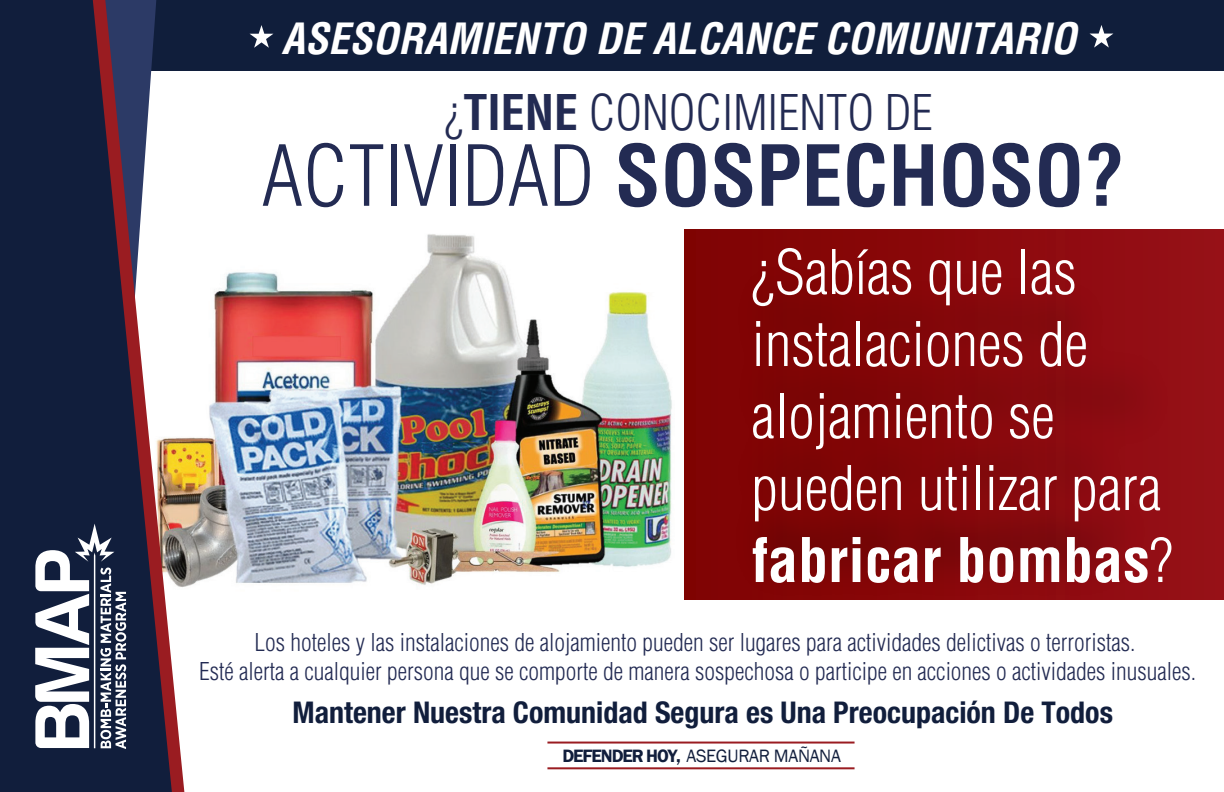
<style>
.page{position:relative;width:1224px;height:792px;background:#fff}
.page>*{position:absolute;margin:0;border:0;box-sizing:border-box;transform-origin:0 0}
.t1{font:700 condensed 82px "Helvetica";color:#232b53}
.t2{font:300 condensed 60px/72px "Helvetica";color:#fff}
.t3{font:300 condensed 48px "Helvetica";color:#232b53}
.t4{font:italic 700 condensed 42px "Helvetica";color:#fff}
.t5{font:700 condensed 30px "Helvetica Neue LT Std";color:#111e3c}
.t6{font:300 condensed 24px/28.8px "Helvetica";color:#232b53;text-align:center}
.t7{font:18.4px "Franklin Gothic";letter-spacing:-.02em;color:#111e3c}
.s1{font-weight:700}
.s2{font-weight:300}
.s3{font-weight:600}
</style>
<div class="page">
<div style="left:684px;top:230px;width:540px;height:370px;background:linear-gradient(to right,#7f0201,#971017)"></div>
<hr style="left:547px;top:742px;width:308px;height:2px;background:#9a1c21">
<hr style="left:547px;top:767px;width:308px;height:2px;background:#9a1c21">
<div style="left:139px;top:0;width:1085px;height:71px;background:#101e3b"></div>
<svg style="left:250px;top:25px;width:23px;height:23px"></svg>
<svg style="left:1090px;top:25px;width:23px;height:23px"></svg>
<img style="left:184px;top:234px;width:488px;height:353px">
<div style="left:0;top:0;width:93px;height:792px;background:#111e3c"></div>
<svg style="left:35px;top:524px;width:58px;height:225px"></svg>
<svg style="left:93px;top:0;width:91px;height:792px"></svg>
<img style="left:719px;top:242px;width:505px;height:358px">
<p class="t4" style="left:281px;top:12px;width:796px">ASESORAMIENTO DE ALCANCE COMUNITARIO</p>
<h1 class="t3" style="left:445px;top:82px;width:490px">¿<span class="s1">TIENE</span> CONOCIMIENTO DE</h1>
<p class="t1" style="left:262px;top:125px;width:865px"><span class="s2">ACTIVIDAD</span> SOSPECHOSO?</p>
<p class="t2" style="left:752px;top:236px;width:423px">¿Sabías que las instalaciones de alojamiento se pueden utilizar para <span class="s1">fabricar bombas</span>?</p>
<p class="t6" style="left:199px;top:628px;width:999px">Los hoteles y las instalaciones de alojamiento pueden ser lugares para actividades delictivas o terroristas.<br>Esté alerta a cualquier persona que se comporte de manera sospechosa o participe en acciones o actividades inusuales.</p>
<p class="t5" style="left:293px;top:694px;width:822px">Mantener Nuestra Comunidad Segura es Una Preocupación De Todos</p>
<p class="t7" style="left:562px;top:745px;width:280px"><span class="s3">DEFENDER HOY,</span> ASEGURAR MAÑANA</p>
</div>
